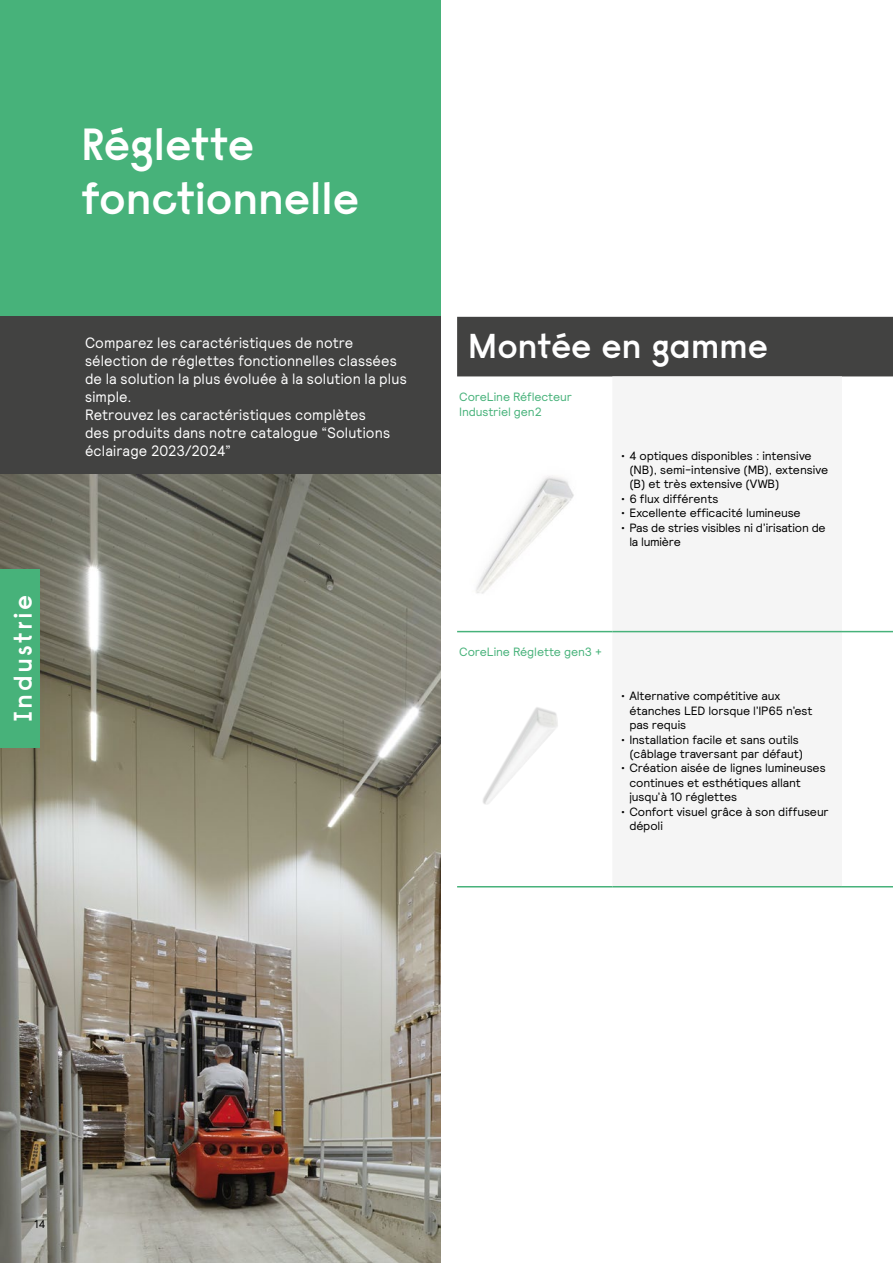
<style>
.page{position:relative;width:893px;height:1263px;background:#fff}
.page>*{position:absolute;margin:0;border:0;box-sizing:border-box;transform-origin:0 0}
._01_Body_Copy{font:600 45px/54px "Signify Raisonne";letter-spacing:-.01em;color:#fff}
._01_Body_Copy-2{font:600 34.5px "Signify Raisonne";letter-spacing:-.005em;color:#fff}
.t1{font:600 25.5px "Signify Raisonne";letter-spacing:.09em;color:#fff}
._01_Body_Copy-3{font:15px/18px "Signify Relative";letter-spacing:.01em;color:#fff;scale:.95 1}
.t2{font:12px/14.4px "Signify Relative";letter-spacing:-.01em;color:#000}
.Version_montée_en_gamme_10{font:12px/14.4px "Signify Relative";letter-spacing:-.01em;color:#47b27a}
.t3{font:11.25px "Signify Relative";color:#000}
</style>
<div class="page">
<img style="left:0;top:474px;width:440px;height:789px">
<div style="left:0;top:0;width:440px;height:317px;background:#47b27a"></div>
<div style="left:0;top:317px;width:440px;height:157px;background:#424241"></div>
<div style="left:457px;top:317px;width:436px;height:59px;background:#424241"></div>
<div style="left:612px;top:376px;width:230px;height:257px;background:#f5f5f5"></div>
<hr style="left:457px;top:631px;width:155px;height:1px;background:#47b27a">
<hr style="left:842px;top:631px;width:51px;height:1px;background:#47b27a">
<hr style="left:457px;top:886px;width:155px;height:1px;background:#47b27a">
<hr style="left:842px;top:886px;width:51px;height:1px;background:#47b27a">
<hr style="left:612px;top:631px;width:230px;height:1px;background:#47b27a">
<hr style="left:612px;top:886px;width:230px;height:1px;background:#47b27a">
<div style="left:0;top:569px;width:39px;height:179px;background:#47b27a"></div>
<img style="left:476px;top:475px;width:98px;height:119px">
<div style="left:482px;top:706px;width:76px;height:99px;background:#000;opacity:.16"></div>
<img style="left:485px;top:710px;width:73px;height:95px">
<p class="_01_Body_Copy" style="left:81px;top:116px;width:280px">Réglette fonctionnelle</p>
<p class="_01_Body_Copy-3" style="left:85px;top:334px;width:340px">Comparez les caractéristiques de notre sélection de réglettes fonctionnelles classées de la solution la plus évoluée à la solution la plus simple.<br>Retrouvez les caractéristiques complètes<br>des produits dans notre catalogue “Solutions éclairage 2023/2024”</p>
<h3 class="t1" style="left:7px;top:722px;width:128px;rotate:-90deg">Industrie</h3>
<p class="_01_Body_Copy-2" style="left:468px;top:323px;width:302px">Montée en gamme</p>
<p class="Version_montée_en_gamme_10" style="left:459px;top:389px;width:114px">CoreLine Réflecteur<br>Industriel gen2</p>
<p class="t2" style="left:629px;top:448px;width:200px;text-indent:-9px">• 4 optiques disponibles : intensive (NB), semi-intensive (MB), extensive (B) et très extensive (VWB)</p>
<p class="t2" style="left:621px;top:491px;width:99px">• 6 flux différents</p>
<p class="t2" style="left:621px;top:505px;width:181px">• Excellente efficacité lumineuse</p>
<p class="t2" style="left:629px;top:520px;width:198px;text-indent:-9px">• Pas de stries visibles ni d’irisation de la lumière</p>
<p class="Version_montée_en_gamme_10" style="left:459px;top:645px;width:144px">CoreLine Réglette gen3 +</p>
<p class="t2" style="left:629px;top:689px;width:185px;text-indent:-9px">• Alternative compétitive aux étanches LED lorsque l’IP65 n’est pas requis</p>
<p class="t2" style="left:629px;top:732px;width:175px;text-indent:-9px">• Installation facile et sans outils (câblage traversant par défaut)</p>
<p class="t2" style="left:629px;top:761px;width:198px;text-indent:-9px">• Création aisée de lignes lumineuses continues et esthétiques allant jusqu’à 10 réglettes</p>
<p class="t2" style="left:629px;top:804px;width:201px;text-indent:-9px">• Confort visuel grâce à son diffuseur dépoli</p>
<p class="t3" style="left:34px;top:1216px;width:13px">14</p>
</div>
